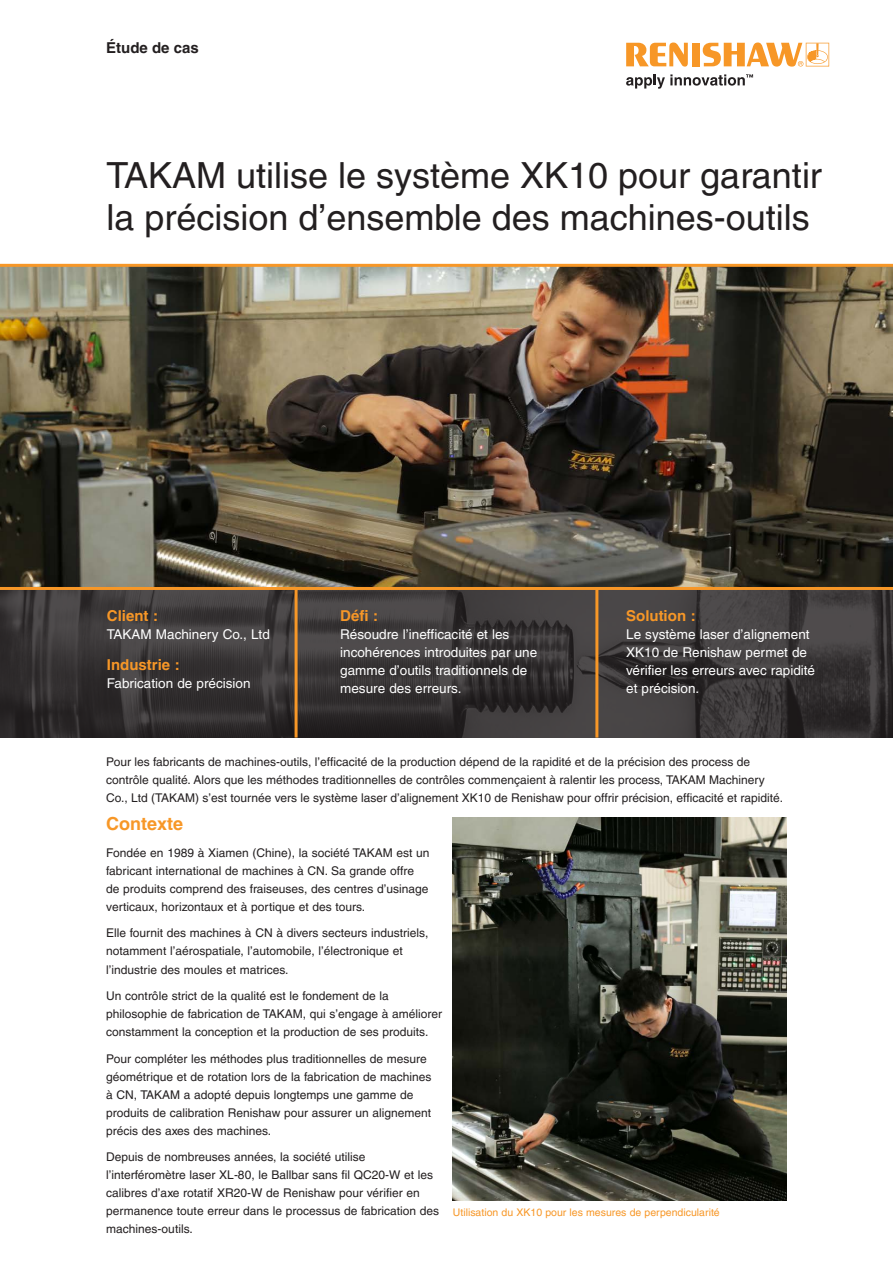
<style>
.page{position:relative;width:893px;height:1263px;background:#fff}
.page>*{position:absolute;margin:0;border:0;box-sizing:border-box;transform-origin:0 0}
.Case_study__Title_24{font:36px/42px "Helvetica LT Pro";color:#231f20}
.Main_body_heading_te{font:700 18px "Helvetica LT Pro";color:#f79727}
.Industry_box__Headin{font:700 15px "Helvetica LT Pro";color:#f79727}
.Case_study__Front_pa{font:700 15px "Helvetica LT Pro";color:#231f20}
.Industry_box__Main_t{font:13.5px/18px "Helvetica LT Pro";color:#fff}
.Main_body_text_8pt{font:12px/18px "Helvetica LT Pro";color:#231f20}
.Main_body_heading_te-2{font:12px/18px "Helvetica LT Pro";color:#231f20}
.Caption_text_7pt{font:10.5px "Helvetica LT Pro";color:#f79727}
</style>
<div class="page">
<svg style="left:0;top:590px;width:893px;height:147px;background:#3b3738"></svg>
<hr style="left:295px;top:589px;width:3px;height:148px;background:#f79727">
<hr style="left:595px;top:589px;width:3px;height:148px;background:#f79727">
<svg style="left:626px;top:43px;width:62px;height:24px"></svg>
<div style="left:692px;top:43px;width:8px;height:23px;background:#f79727"></div>
<svg style="left:703px;top:43px;width:126px;height:24px"></svg>
<svg style="left:626px;top:74px;width:127px;height:15px"></svg>
<img style="left:0;top:264px;width:893px;height:326px">
<img style="left:453px;top:817px;width:334px;height:383px">
<p class="Case_study__Front_pa" style="left:106px;top:39px;width:94px">Étude de cas</p>
<p class="Case_study__Title_24" style="left:106px;top:154px;width:717px">TAKAM utilise le système XK10 pour garantir la précision d’ensemble des machines-outils</p>
<p class="Industry_box__Headin" style="left:107px;top:606px;width:53px">Client :</p>
<p class="Industry_box__Main_t" style="left:107px;top:625px;width:164px">TAKAM Machinery Co., Ltd</p>
<p class="Industry_box__Headin" style="left:107px;top:655px;width:74px">Industrie :</p>
<p class="Industry_box__Main_t" style="left:107px;top:674px;width:145px">Fabrication de précision</p>
<p class="Industry_box__Headin" style="left:340px;top:606px;width:39px">Défi :</p>
<p class="Industry_box__Main_t" style="left:340px;top:625px;width:198px">Résoudre l’inefficacité et les incohérences introduites par une gamme d’outils traditionnels de mesure des erreurs.</p>
<p class="Industry_box__Headin" style="left:626px;top:606px;width:71px">Solution :</p>
<p class="Industry_box__Main_t" style="left:626px;top:625px;width:190px">Le système laser d’alignement<br>XK10 de Renishaw permet de vérifier les erreurs avec rapidité et précision.</p>
<p class="Main_body_heading_te-2" style="left:106px;top:753px;width:678px">Pour les fabricants de machines-outils, l’efficacité de la production dépend de la rapidité et de la précision des process de contrôle qualité. Alors que les méthodes traditionnelles de contrôles commençaient à ralentir les process, TAKAM Machinery<br>Co., Ltd (TAKAM) s’est tournée vers le système laser d’alignement XK10 de Renishaw pour offrir précision, efficacité et rapidité.</p>
<p class="Main_body_heading_te" style="left:106px;top:813px;width:78px">Contexte</p>
<p class="Main_body_text_8pt" style="left:106px;top:844px;width:325px">Fondée en 1989 à Xiamen (Chine), la société TAKAM est un fabricant international de machines à CN. Sa grande offre de produits comprend des fraiseuses, des centres d’usinage verticaux, horizontaux et à portique et des tours.</p>
<p class="Main_body_text_8pt" style="left:106px;top:924px;width:324px">Elle fournit des machines à CN à divers secteurs industriels, notamment l’aérospatiale, l’automobile, l’électronique et l’industrie des moules et matrices.</p>
<p class="Main_body_text_8pt" style="left:106px;top:987px;width:337px">Un contrôle strict de la qualité est le fondement de la philosophie de fabrication de TAKAM, qui s’engage à améliorer constamment la conception et la production de ses produits.</p>
<p class="Main_body_text_8pt" style="left:106px;top:1049px;width:327px">Pour compléter les méthodes plus traditionnelles de mesure géométrique et de rotation lors de la fabrication de machines à CN, TAKAM a adopté depuis longtemps une gamme de produits de calibration Renishaw pour assurer un alignement précis des axes des machines.</p>
<p class="Main_body_text_8pt" style="left:106px;top:1148px;width:334px">Depuis de nombreuses années, la société utilise l’interféromètre laser XL-80, le Ballbar sans fil QC20-W et les calibres d’axe rotatif XR20-W de Renishaw pour vérifier en permanence toute erreur dans le processus de fabrication des machines-outils.</p>
<p class="Caption_text_7pt" style="left:453px;top:1206px;width:268px">Utilisation du XK10 pour les mesures de perpendicularité</p>
</div>
